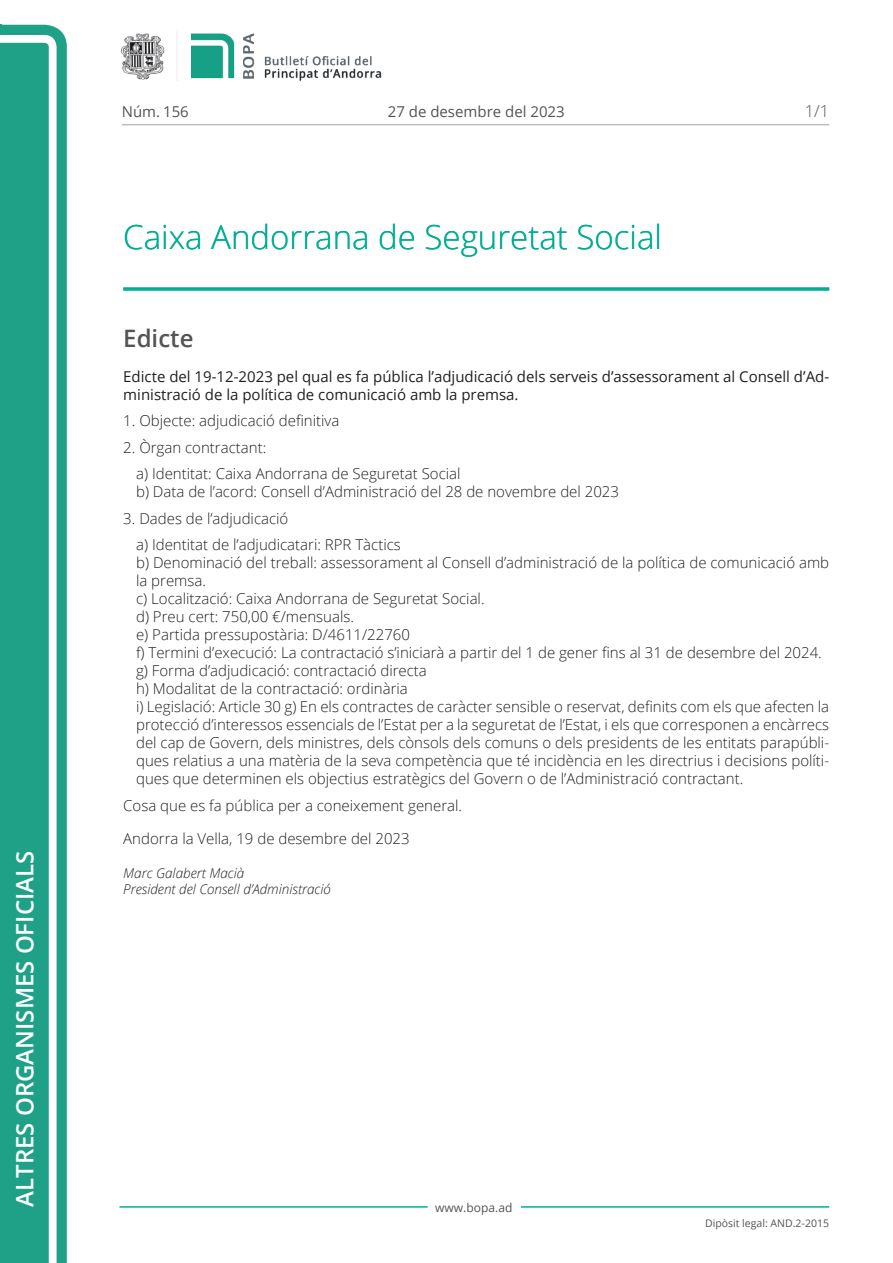
<style>
.page{position:relative;width:893px;height:1263px;background:#fff}
.page>*{position:absolute;margin:0;border:0;box-sizing:border-box;transform-origin:0 0}
.Titol_2_PAG{font:300 33px "Open Sans";color:#00ae91}
.t1{font:600 24px "Open Sans";color:#fff}
.Titol_3{font:600 24px "Open Sans";color:#545454}
.num_pagina{font:300 16.5px "Open Sans";color:#545454}
.Body_text_i{font:300 15px/18px "Open Sans";color:#231f20;text-align:justify}
.Body_text_NOS{font:300 15px/18px "Open Sans";color:#231f20}
.Body_text_sumari{font:15px/18px "Open Sans";color:#231f20}
.Body_text{font:300 15px "Open Sans";color:#231f20}
.Data{font:300 15px "Open Sans";color:#231f20}
.carrer{font:15px "Open Sans";color:#545454}
.signatura{font:italic 300 13.5px/16.5px "Open Sans";color:#231f20}
.t2{font:12px "Open Sans";color:#545454}
.t3{font:10.5px "Open Sans";color:#545454}
</style>
<div class="page">
<svg style="left:0;top:25px;width:67px;height:1238px;fill:#1ea187"></svg>
<div style="left:0;top:43px;width:49px;height:1220px;background:#1ea187"></div>
<img style="left:122px;top:32px;width:260px;height:49px">
<hr style="left:119px;top:1206px;width:309px;height:2px;background:#00ae91">
<hr style="left:521px;top:1206px;width:308px;height:2px;background:#00ae91">
<hr style="left:122px;top:124px;width:707px;height:1px;background:#bcbdc0">
<hr style="left:123px;top:287px;width:706px;height:3px;background:#00ae91">
<p class="t1" style="left:8px;top:1207px;width:358px;rotate:-90deg">Altres organismes oficials</p>
<p class="carrer" style="left:122px;top:102px;width:68px">Núm. 156</p>
<p class="carrer" style="left:388px;top:102px;width:178px">27 de desembre del 2023</p>
<p class="Titol_2_PAG" style="left:123px;top:215px;width:540px">Caixa Andorrana de Seguretat Social</p>
<p class="num_pagina" style="left:805px;top:100px;width:26px">1/1</p>
<p class="Titol_3" style="left:123px;top:321px;width:72px">Edicte</p>
<p class="Body_text_sumari" style="left:123px;top:367px;width:707px">Edicte del 19-12-2023 pel qual es fa pública l’adjudicació dels serveis d’assessorament al Consell d’Ad&shy;ministració de la política de comunicació amb la premsa.</p>
<p class="Body_text" style="left:123px;top:410px;width:218px">1. Objecte: adjudicació definitiva</p>
<p class="Body_text" style="left:123px;top:437px;width:144px">2. Òrgan contractant:</p>
<p class="Body_text_NOS" style="left:136px;top:464px;width:326px">a) Identitat: Caixa Andorrana de Seguretat Social</p>
<p class="Body_text_i" style="left:136px;top:482px;width:484px">b) Data de l’acord: Consell d’Administració del 28 de novembre del 2023</p>
<p class="Body_text" style="left:123px;top:508px;width:167px">3. Dades de l’adjudicació</p>
<p class="Body_text_NOS" style="left:136px;top:535px;width:266px">a) Identitat de l’adjudicatari: RPR Tàctics</p>
<p class="Body_text_NOS" style="left:136px;top:553px;width:695px">b) Denominació del treball: assessorament al Consell d’administració de la política de comunicació amb la premsa.</p>
<p class="Body_text_NOS" style="left:136px;top:589px;width:350px">c) Localització: Caixa Andorrana de Seguretat Social.</p>
<p class="Body_text_NOS" style="left:136px;top:607px;width:219px">d) Preu cert: 750,00 €/mensuals.</p>
<p class="Body_text_NOS" style="left:136px;top:625px;width:276px">e) Partida pressupostària: D/4611/22760</p>
<p class="Body_text_NOS" style="left:136px;top:643px;width:687px">f) Termini d’execució: La contractació s’iniciarà a partir del 1 de gener fins al 31 de desembre del 2024.</p>
<p class="Body_text_NOS" style="left:136px;top:661px;width:292px">g) Forma d’adjudicació: contractació directa</p>
<p class="Body_text_NOS" style="left:136px;top:679px;width:273px">h) Modalitat de la contractació: ordinària</p>
<p class="Body_text_i" style="left:136px;top:697px;width:695px">i) Legislació: Article 30 g) En els contractes de caràcter sensible o reservat, definits com els que afecten la protecció d’interessos essencials de l’Estat per a la seguretat de l’Estat, i els que corresponen a encàrrecs del cap de Govern, dels ministres, dels cònsols dels comuns o dels presidents de les entitats parapúbli&shy;ques relatius a una matèria de la seva competència que té incidència en les directrius i decisions políti&shy;ques que determinen els objectius estratègics del Govern o de l’Administració contractant.</p>
<p class="Body_text" style="left:123px;top:795px;width:340px">Cosa que es fa pública per a coneixement general.</p>
<p class="Data" style="left:123px;top:828px;width:288px">Andorra la Vella, 19 de desembre del 2023</p>
<p class="signatura" style="left:123px;top:864px;width:209px">Marc Galabert Macià<br>President del Consell d’Administració</p>
<p class="t2" style="left:435px;top:1199px;width:79px">www.bopa.ad</p>
<p class="t3" style="left:705px;top:1216px;width:125px">Dipòsit legal: AND.2-2015</p>
</div>
